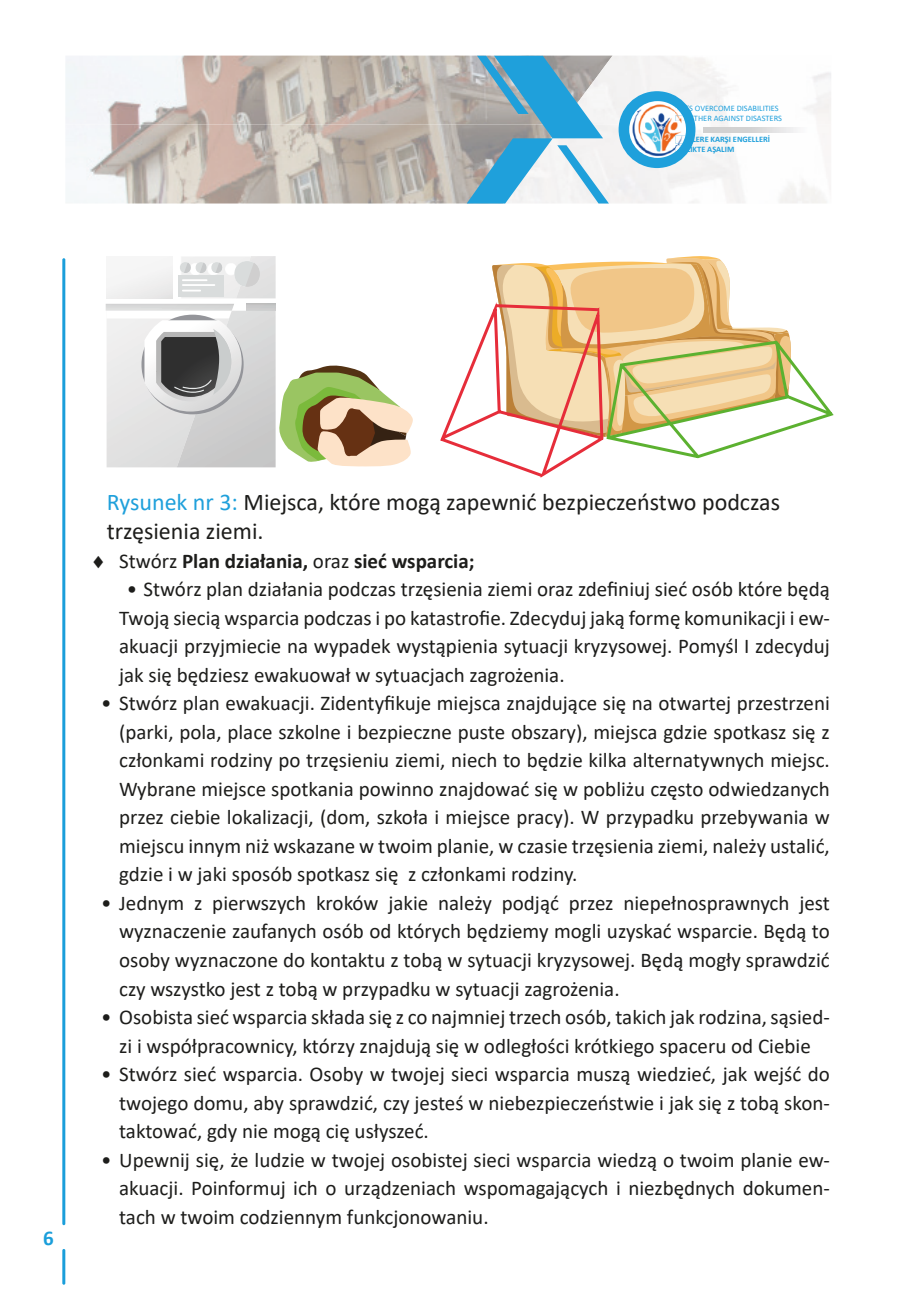
<style>
.page{position:relative;width:915px;height:1306px;background:#fff}
.page>*{position:absolute;margin:0;border:0;box-sizing:border-box;transform-origin:0 0}
.t1{font:24px/28.8px "Calibri";color:#1d1d1b}
.t2{font:21px/28.5px "Calibri";color:#1d1d1b;text-align:justify}
.t3{font:700 21px "Calibri";color:#1d1d1b}
.t4{font:700 21px "Calibri";color:#1a9eda}
.t5{font:8.4px/10.1px "Calibri";color:#1fa0db}
.t6{font:700 8.4px/10.1px "Calibri";color:#1fa0db}
.s1{color:#1fa0db}
.s2{font-weight:400}
</style>
<div class="page">
<hr style="left:62px;top:258px;width:3px;height:967px;background:#1a9eda;border-radius:2px">
<hr style="left:62px;top:1248px;width:3px;height:36px;background:#1a9eda;border-radius:2px">
<img style="left:66px;top:56px;width:400px;height:68px">
<img style="left:66px;top:124px;width:400px;height:79px">
<svg style="left:466px;top:55px;width:365px;height:148px"></svg>
<svg style="left:440px;top:256px;width:393px;height:222px"></svg>
<img style="left:106px;top:265px;width:71px;height:202px">
<img style="left:177px;top:256px;width:98px;height:211px">
<div style="left:141px;top:315px;width:102px;height:99px;background:#94959a;border-radius:50%"></div>
<div style="left:106px;top:265px;width:66px;height:33px;background:#f2f2f2"></div>
<div style="left:179px;top:275px;width:45px;height:21px;background:#d9dcdc"></div>
<img style="left:106px;top:304px;width:128px;height:7px">
<img style="left:246px;top:304px;width:29px;height:7px">
<hr style="left:182px;top:279px;width:25px;height:2px;background:#fff">
<hr style="left:182px;top:284px;width:33px;height:2px;background:#fff">
<svg style="left:182px;top:290px;width:19px;height:1px"></svg>
<svg style="left:178px;top:262px;width:46px;height:11px"></svg>
<svg style="left:230px;top:261px;width:34px;height:26px"></svg>
<svg style="left:144px;top:320px;width:98px;height:91px;background:#a2a2a2"></svg>
<svg style="left:279px;top:365px;width:134px;height:102px"></svg>
<p class="t5" style="left:675px;top:103px;width:108px">LET’S OVERCOME DISABILITIES<br>TOGETHER AGAINST DISASTERS</p>
<p class="t6" style="left:675px;top:134px;width:96px">AFETLERE KARŞI ENGELLERİ<br>BİRLİKTE AŞALIM</p>
<p class="t4" style="left:43px;top:1223px;width:12px">6</p>
<p class="t1" style="left:107px;top:487px;width:674px"><span class="s1">Rysunek nr 3:</span> Miejsca, które mogą zapewnić bezpieczeństwo podczas trzęsienia ziemi.</p>
<p class="t3" style="left:90px;top:546px;width:385px">♦ <span class="s2">Stwórz</span> Plan działania, <span class="s2">oraz</span> sieć wsparcia;</p>
<p class="t2" style="left:119px;top:574px;width:712px;text-indent:8px">• Stwórz plan działania podczas trzęsienia ziemi oraz zdefiniuj sieć osób które będą Twoją siecią wsparcia podczas i po katastrofie. Zdecyduj jaką formę komunikacji i ew&shy;akuacji przyjmiecie na wypadek wystąpienia sytuacji kryzysowej. Pomyśl I zdecyduj jak się będziesz ewakuował w sytuacjach zagrożenia.</p>
<p class="t2" style="left:119px;top:688px;width:712px;text-indent:-18px">• Stwórz plan ewakuacji. Zidentyfikuje miejsca znajdujące się na otwartej przestrzeni (parki, pola, place szkolne i bezpieczne puste obszary), miejsca gdzie spotkasz się z członkami rodziny po trzęsieniu ziemi, niech to będzie kilka alternatywnych miejsc.<br>Wybrane miejsce spotkania powinno znajdować się w pobliżu często odwiedzanych przez ciebie lokalizacji, (dom, szkoła i miejsce pracy). W przypadku przebywania w miejscu innym niż wskazane w twoim planie, w czasie trzęsienia ziemi, należy ustalić, gdzie i w jaki sposób spotkasz się z członkami rodziny.</p>
<p class="t2" style="left:119px;top:888px;width:712px;text-indent:-18px">• Jednym z pierwszych kroków jakie należy podjąć przez niepełnosprawnych jest wyznaczenie zaufanych osób od których będziemy mogli uzyskać wsparcie. Będą to osoby wyznaczone do kontaktu z tobą w sytuacji kryzysowej. Będą mogły sprawdzić czy wszystko jest z tobą w przypadku w sytuacji zagrożenia.</p>
<p class="t2" style="left:101px;top:1002px;width:730px;text-align:center">• Osobista sieć wsparcia składa się z co najmniej trzech osób, takich jak rodzina, sąsied&shy;zi i współpracownicy, którzy znajdują się w odległości krótkiego spaceru od Ciebie</p>
<p class="t2" style="left:119px;top:1059px;width:712px;text-indent:-18px">• Stwórz sieć wsparcia. Osoby w twojej sieci wsparcia muszą wiedzieć, jak wejść do twojego domu, aby sprawdzić, czy jesteś w niebezpieczeństwie i jak się z tobą skon&shy;taktować, gdy nie mogą cię usłyszeć.</p>
<p class="t2" style="left:119px;top:1144px;width:712px;text-indent:-18px">• Upewnij się, że ludzie w twojej osobistej sieci wsparcia wiedzą o twoim planie ew&shy;akuacji. Poinformuj ich o urządzeniach wspomagających i niezbędnych dokumen&shy;tach w twoim codziennym funkcjonowaniu.</p>
</div>
